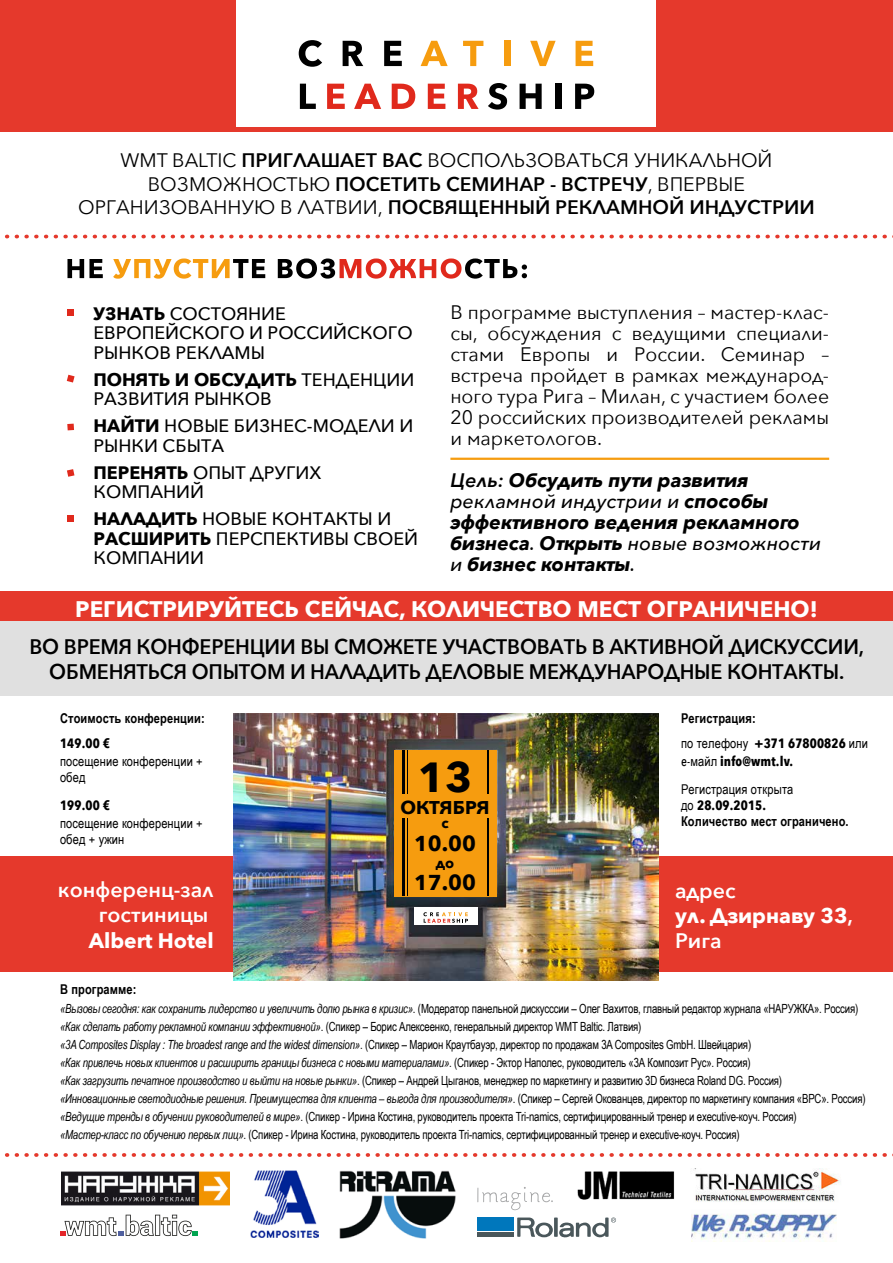
<style>
.page{position:relative;width:893px;height:1263px;background:#fff}
.page>*{position:absolute;margin:0;border:0;box-sizing:border-box;transform-origin:0 0}
.t1{font:700 42px "Avenir Next";color:#000}
.t2{font:700 22.5px "Avenir Next";color:#fff}
.t3{font:700 21.45px "Avenir Next";color:#000}
.t4{font:600 21px/25.2px "Avenir Next";letter-spacing:-.01em;color:#000;text-align:center;scale:.95 1}
.t5{font:700 21px/25.2px "Avenir Next";color:#fff}
.t6{font:600 21px/25.2px "Avenir Next";color:#fff;text-align:right}
.t7{font:19.5px/21px "Avenir Next";color:#000;text-align:center}
.t8{font:italic 700 19.5px/21px "Avenir Next";color:#000}
.t9{font:700 18.45px "Avenir Next";color:#000}
.t10{font:500 18px/19.5px "Avenir Next";color:#000}
.t11{font:700 14.4px "Avenir Next";color:#000}
.t12{font:13.5px/16.2px "Arial Narrow";letter-spacing:.01em;color:#000}
.t13{font:700 13.5px "Arial Narrow";letter-spacing:.01em;color:#000}
.t14{font:700 13.5px "Avenir Next Condensed";letter-spacing:.01em;color:#000}
.t15{font:12.6px/18px "Arial Narrow";letter-spacing:-.015em;color:#000;scale:.93 1}
.s1{font-weight:600}
.s2{font-weight:500}
.s3{font-weight:700}
.s4{font-family:"Avenir Next Condensed";font-weight:700}
.s5{font-family:"Arial Narrow";font-weight:400}
.s6{font-style:italic}
</style>
<div class="page">
<div style="left:0;top:592px;width:893px;height:33px;background:#e5392c"></div>
<div style="left:0;top:621px;width:893px;height:75px;background:#e0e0e0"></div>
<div style="left:0;top:0;width:893px;height:132px;background:#e5392c"></div>
<div style="left:0;top:856px;width:893px;height:115px;background:#e5392c"></div>
<div style="left:237px;top:0;width:419px;height:127px;background:#fff"></div>
<svg style="left:299px;top:40px;width:23px;height:27px"></svg>
<svg style="left:343px;top:41px;width:20px;height:25px"></svg>
<svg style="left:384px;top:41px;width:18px;height:25px"></svg>
<svg style="left:421px;top:41px;width:27px;height:25px"></svg>
<svg style="left:463px;top:41px;width:20px;height:25px"></svg>
<div style="left:504px;top:41px;width:6px;height:25px;background:#f69c0f"></div>
<svg style="left:530px;top:41px;width:26px;height:25px"></svg>
<svg style="left:576px;top:41px;width:17px;height:25px"></svg>
<svg style="left:300px;top:84px;width:16px;height:25px"></svg>
<svg style="left:327px;top:84px;width:18px;height:25px"></svg>
<svg style="left:354px;top:84px;width:27px;height:25px"></svg>
<svg style="left:392px;top:84px;width:23px;height:25px"></svg>
<svg style="left:428px;top:84px;width:17px;height:25px"></svg>
<svg style="left:458px;top:84px;width:21px;height:25px"></svg>
<svg style="left:488px;top:83px;width:19px;height:27px"></svg>
<svg style="left:520px;top:84px;width:22px;height:25px"></svg>
<div style="left:555px;top:84px;width:6px;height:25px;background:#000"></div>
<svg style="left:575px;top:84px;width:19px;height:25px"></svg>
<svg style="left:5px;top:235px;width:888px;height:3px"></svg>
<svg style="left:5px;top:1153px;width:888px;height:4px"></svg>
<img style="left:234px;top:714px;width:424px;height:266px">
<img style="left:386px;top:739px;width:120px;height:168px">
<div style="left:394px;top:750px;width:103px;height:146px;background:#f69c0f"></div>
<div style="left:67px;top:310px;width:7px;height:6px;background:#e0291c"></div>
<svg style="left:67px;top:375px;width:8px;height:7px"></svg>
<div style="left:67px;top:424px;width:7px;height:6px;background:#e0291c"></div>
<svg style="left:67px;top:469px;width:7px;height:8px"></svg>
<div style="left:67px;top:516px;width:7px;height:6px;background:#e0291c"></div>
<hr style="left:450px;top:458px;width:379px;height:2px;background:#f69c0f">
<img style="left:577px;top:1171px;width:98px;height:29px">
<img style="left:251px;top:1170px;width:67px;height:68px">
<img style="left:692px;top:1213px;width:145px;height:28px">
<img style="left:61px;top:1171px;width:169px;height:34px">
<div style="left:477px;top:1232px;width:37px;height:5px;background:#4a575b"></div>
<svg style="left:477px;top:1187px;width:76px;height:23px"></svg>
<svg style="left:554px;top:1217px;width:4px;height:20px"></svg>
<svg style="left:517px;top:1217px;width:36px;height:20px"></svg>
<div style="left:477px;top:1217px;width:37px;height:13px;background:#0077bc"></div>
<svg style="left:559px;top:1217px;width:57px;height:21px"></svg>
<svg style="left:60px;top:1215px;width:138px;height:21px"></svg>
<hr style="left:402px;top:750px;width:3px;height:43px;background:#000">
<hr style="left:402px;top:818px;width:3px;height:78px;background:#000">
<hr style="left:408px;top:750px;width:1px;height:43px;background:#000">
<hr style="left:408px;top:818px;width:1px;height:78px;background:#000">
<hr style="left:488px;top:750px;width:1px;height:43px;background:#000">
<hr style="left:488px;top:818px;width:1px;height:78px;background:#000">
<div style="left:414px;top:907px;width:63px;height:18px;background:#fff"></div>
<svg style="left:423px;top:912px;width:45px;height:11px"></svg>
<svg style="left:67px;top:259px;width:36px;height:19px"></svg>
<svg style="left:113px;top:258px;width:152px;height:21px"></svg>
<svg style="left:278px;top:258px;width:249px;height:21px"></svg>
<img style="left:694px;top:1168px;width:146px;height:34px">
<img style="left:339px;top:1170px;width:117px;height:69px">
<h3 class="t7" style="left:78px;top:148px;width:738px;line-height:23.4px">WMT BALTIC <span class="s1">ПРИГЛАШАЕТ ВАС</span> ВОСПОЛЬЗОВАТЬСЯ УНИКАЛЬНОЙ<br>ВОЗМОЖНОСТЬЮ <span class="s1">ПОСЕТИТЬ СЕМИНАР - ВСТРЕЧУ</span>, ВПЕРВЫЕ<br>ОРГАНИЗОВАННУЮ В ЛАТВИИ, <span class="s1">ПОСВЯЩЕННЫЙ РЕКЛАМНОЙ ИНДУСТРИИ</span></h3>
<p class="t7" style="left:450px;top:301px;width:380px;text-align:justify">В программе выступления – мастер-клас&shy;сы, обсуждения с ведущими специали&shy;стами Европы и России. Семинар – встреча пройдет в рамках международ&shy;ного тура Рига – Милан, с участием более 20 российских производителей рекламы и маркетологов.</p>
<h3 class="t8" style="left:450px;top:470px;width:373px"><span class="s1">Цель:</span> Обсудить пути развития <span class="s2">рекламной индустрии и</span> способы эффективного ведения рекламного бизнеса<span class="s2">.</span> Открыть <span class="s2">новые возможности и</span> бизнес контакты<span class="s2">.</span></h3>
<h3 class="t10" style="left:93px;top:303px;width:321px"><span class="s3">УЗНАТЬ</span> СОСТОЯНИЕ<br>ЕВРОПЕЙСКОГО И РОССИЙСКОГО<br>РЫНКОВ РЕКЛАМЫ</h3>
<h3 class="t10" style="left:93px;top:369px;width:322px"><span class="s3">ПОНЯТЬ И ОБСУДИТЬ</span> ТЕНДЕНЦИИ<br>РАЗВИТИЯ РЫНКОВ</h3>
<h3 class="t10" style="left:93px;top:416px;width:321px"><span class="s3">НАЙТИ</span> НОВЫЕ БИЗНЕС-МОДЕЛИ И<br>РЫНКИ СБЫТА</h3>
<h3 class="t10" style="left:93px;top:462px;width:229px"><span class="s3">ПЕРЕНЯТЬ</span> ОПЫТ ДРУГИХ<br>КОМПАНИЙ</h3>
<h3 class="t10" style="left:93px;top:509px;width:326px"><span class="s3">НАЛАДИТЬ</span> НОВЫЕ КОНТАКТЫ И<br><span class="s3">РАСШИРИТЬ</span> ПЕРСПЕКТИВЫ СВОЕЙ<br>КОМПАНИИ</h3>
<h2 class="t2" style="left:75px;top:589px;width:744px">РЕГИСТРИРУЙТЕСЬ СЕЙЧАС, КОЛИЧЕСТВО МЕСТ ОГРАНИЧЕНО!</h2>
<h3 class="t4" style="left:30px;top:633px;width:880px">ВО ВРЕМЯ КОНФЕРЕНЦИИ ВЫ СМОЖЕТЕ УЧАСТВОВАТЬ В АКТИВНОЙ ДИСКУССИИ,<br>ОБМЕНЯТЬСЯ ОПЫТОМ И НАЛАДИТЬ ДЕЛОВЫЕ МЕЖДУНАРОДНЫЕ КОНТАКТЫ.</h3>
<p class="t13" style="left:60px;top:708px;width:146px">Стоимость конференции:</p>
<p class="t14" style="left:60px;top:735px;width:51px">149.00 €</p>
<p class="t12" style="left:60px;top:752px;width:144px">посещение конференции + обед</p>
<p class="t14" style="left:60px;top:797px;width:51px">199.00 €</p>
<p class="t12" style="left:60px;top:814px;width:144px">посещение конференции + обед + ужин</p>
<h3 class="t6" style="left:58px;top:877px;width:158px">конференц-зал гостиницы</h3>
<h3 class="t5" style="left:89px;top:927px;width:126px">Albert Hotel</h3>
<p class="t13" style="left:60px;top:979px;width:78px">В программе:</p>
<h1 class="t1" style="left:418px;top:741px;width:56px">13</h1>
<h3 class="t9" style="left:400px;top:791px;width:91px">ОКТЯБРЯ</h3>
<p class="t11" style="left:441px;top:810px;width:9px">с</p>
<h3 class="t3" style="left:414px;top:824px;width:64px">10.00</h3>
<p class="t11" style="left:436px;top:850px;width:20px">до</p>
<h3 class="t3" style="left:414px;top:864px;width:64px">17.00</h3>
<p class="t12" style="left:681px;top:706px;width:188px;line-height:24.6px"><span class="s3">Регистрация:<br></span>по телефону <span class="s4">+371 67800826</span> или</p>
<p class="t14" style="left:681px;top:753px;width:114px"><span class="s2">e-</span><span class="s5">майл</span> info@wmt.lv.</p>
<p class="t12" style="left:681px;top:780px;width:114px">Регистрация открыта</p>
<p class="t14" style="left:681px;top:797px;width:87px"><span class="s5">до</span> 28.09.2015.</p>
<p class="t13" style="left:681px;top:811px;width:169px">Количество мест ограничено.</p>
<h3 class="t5" style="left:675px;top:878px;width:179px"><span class="s1">адрес<br></span>ул. Дзирнаву 33<span class="s1">,<br>Рига</span></h3>
<p class="t15" style="left:60px;top:999px;width:868px"><span class="s6">«Вызовы сегодня: как сохранить лидерство и увеличить долю рынка в кризис»</span>. (Модератор панельной дискусссии – Олег Вахитов, главный редактор журнала «НАРУЖКА». Россия) <span class="s6">«Как сделать работу рекламной компании эффективной»</span>. (Спикер – Борис Алексеенко, генеральный директор WMT Baltic. Латвия)<br><span class="s6">«3A Composites Display : The broadest range and the widest dimension»</span>. (Спикер – Марион Краутбауэр, директор по продажам 3A Composites GmbH. Швейцария)<br><span class="s6">«Как привлечь новых клиентов и расширить границы бизнеса с новыми материалами»</span>. (Спикер - Эктор Наполес, руководитель «3А Композит Рус». Россия)<br><span class="s6">«Как загрузить печатное производство и выйти на новые рынки»</span>. (Спикер – Андрей Цыганов, менеджер по маркетингу и развитию 3D бизнеса Roland DG. Россия)<br><span class="s6">«Инновационные светодиодные решения. Преимущества для клиента – выгода для производителя»</span>. (Спикер – Сергей Окованцев, директор по маркетингу компания «ВРС». Россия) <span class="s6">«Ведущие тренды в обучении руководителей в мире»</span>. (Спикер - Ирина Костина, руководитель проекта Tri-namics, сертифицированный тренер и executive-коуч. Россия) <span class="s6">«Мастер-класс по обучению первых лиц»</span>. (Спикер - Ирина Костина, руководитель проекта Tri-namics, сертифицированный тренер и executive-коуч. Россия)</p>
</div>
